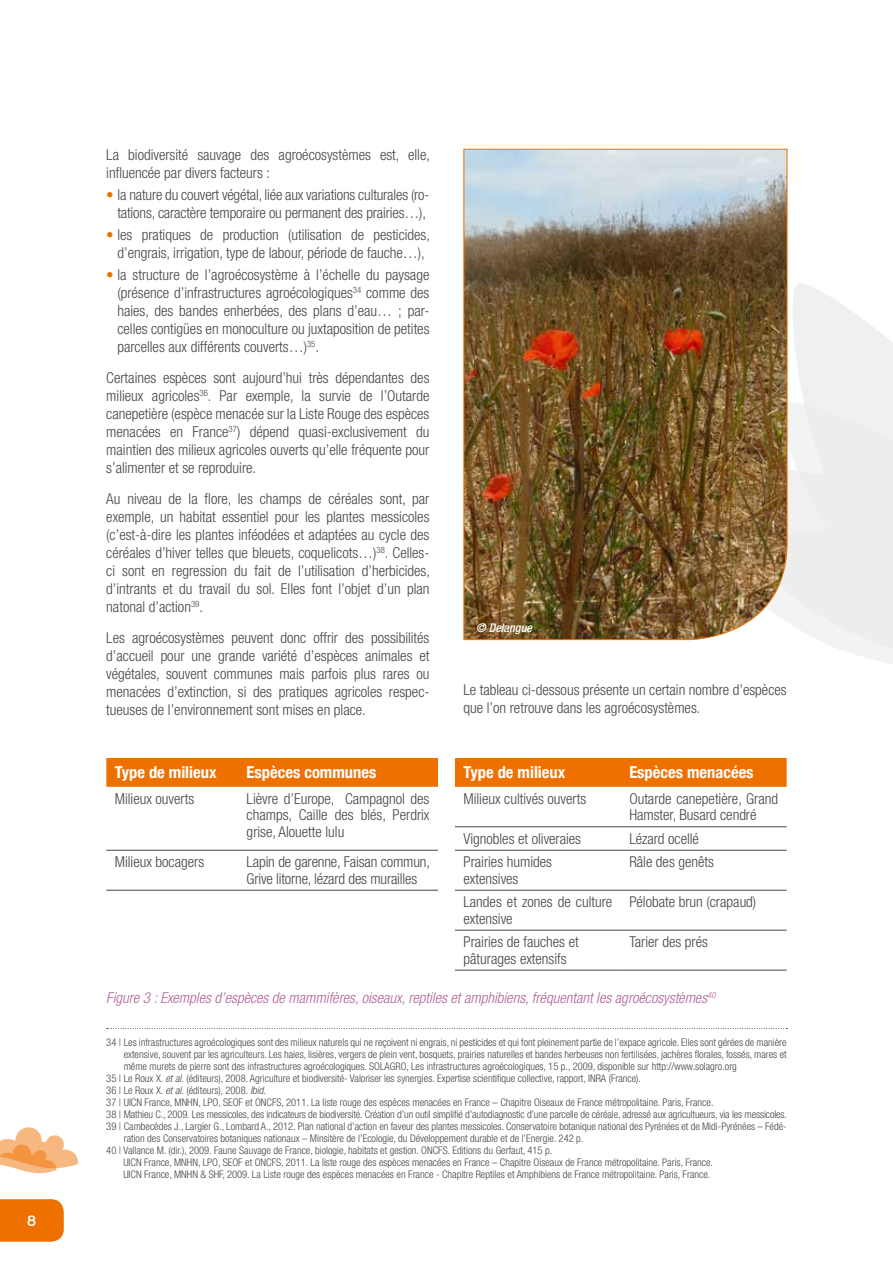
<style>
.page{position:relative;width:893px;height:1263px;background:#fff}
.page>*{position:absolute;margin:0;border:0;box-sizing:border-box;transform-origin:0 0}
.t1{font:700 condensed 16.5px "Helvetica Neue LT Com";color:#fff}
.t2{font:300 condensed 15px/18px "Helvetica Neue LT Com";color:#424647}
.t3{font:italic 300 condensed 15px "Helvetica Neue LT Com";color:#b16395}
.t4{font:700 15px "Uni Sans Semi";color:#fff}
.t5{font:italic 500 condensed 12px "Helvetica Neue LT Com";color:#fff}
.t6{font:300 condensed 10.5px "Helvetica Neue LT Com";color:#424647}
.s1{color:#ee7100}
.s2{font-style:italic}
</style>
<div class="page">
<svg style="left:788px;top:283px;width:105px;height:381px"></svg>
<svg style="left:107px;top:1028px;width:680px;height:1px"></svg>
<div style="left:106px;top:758px;width:681px;height:29px;background:#ee7100"></div>
<hr style="left:455px;top:826px;width:166px;height:1px;background:#424647">
<hr style="left:621px;top:826px;width:166px;height:1px;background:#424647">
<hr style="left:106px;top:850px;width:132px;height:1px;background:#424647">
<hr style="left:238px;top:850px;width:200px;height:1px;background:#424647">
<hr style="left:455px;top:850px;width:166px;height:1px;background:#424647">
<hr style="left:621px;top:850px;width:166px;height:1px;background:#424647">
<hr style="left:106px;top:890px;width:132px;height:1px;background:#424647">
<hr style="left:238px;top:890px;width:200px;height:1px;background:#424647">
<hr style="left:455px;top:890px;width:166px;height:1px;background:#424647">
<hr style="left:621px;top:890px;width:166px;height:1px;background:#424647">
<hr style="left:455px;top:930px;width:166px;height:1px;background:#424647">
<hr style="left:621px;top:930px;width:166px;height:1px;background:#424647">
<hr style="left:455px;top:970px;width:166px;height:1px;background:#424647">
<hr style="left:621px;top:970px;width:166px;height:1px;background:#424647">
<img style="left:463px;top:148px;width:325px;height:492px">
<svg style="left:0;top:1127px;width:78px;height:46px"></svg>
<svg style="left:0;top:1199px;width:64px;height:43px;background:#ee7609"></svg>
<p class="t4" style="left:27px;top:1212px;width:10px">8</p>
<p class="t2" style="left:106px;top:145px;width:325px">La biodiversité sauvage des agroécosystèmes est, elle, influencée par divers facteurs :</p>
<p class="t2" style="left:106px;top:185px;width:325px;text-align:center"><span class="s1">•</span> la nature du couvert végétal, liée aux variations culturales (ro&shy;tations, caractère temporaire ou permanent des prairies…),</p>
<p class="t2" style="left:106px;top:226px;width:325px;text-align:center"><span class="s1">•</span> les pratiques de production (utilisation de pesticides, d’engrais, irrigation, type de labour, période de fauche…),</p>
<p class="t2" style="left:117px;top:266px;width:314px;text-align:justify;text-indent:-11px"><span class="s1">•</span> la structure de l’agroécosystème à l’échelle du paysage (présence d’infrastructures agroécologiques<sup>34</sup> comme des haies, des bandes enherbées, des plans d’eau… ; par&shy;celles contigües en monoculture ou juxtaposition de petites parcelles aux différents couverts…)<sup>35</sup>.</p>
<p class="t2" style="left:106px;top:369px;width:325px;text-align:justify">Certaines espèces sont aujourd’hui très dépendantes des milieux agricoles<sup>36</sup>. Par exemple, la survie de l’Outarde canepetière (espèce menacée sur la Liste Rouge des espèces menacées en France<sup>37</sup>) dépend quasi-exclusivement du maintien des milieux agricoles ouverts qu’elle fréquente pour s’alimenter et se reproduire.</p>
<p class="t2" style="left:106px;top:489px;width:325px;text-align:justify">Au niveau de la flore, les champs de céréales sont, par exemple, un habitat essentiel pour les plantes messicoles (c’est-à-dire les plantes inféodées et adaptées au cycle des céréales d’hiver telles que bleuets, coquelicots…)<sup>38</sup>. Celles&shy;ci sont en regression du fait de l’utilisation d’herbicides, d’intrants et du travail du sol. Elles font l’objet d’un plan natonal d’action<sup>39</sup>.</p>
<p class="t2" style="left:106px;top:628px;width:325px;text-align:justify">Les agroécosystèmes peuvent donc offrir des possibilités d’accueil pour une grande variété d’espèces animales et végétales, souvent communes mais parfois plus rares ou menacées d’extinction, si des pratiques agricoles respec&shy;tueuses de l’environnement sont mises en place.</p>
<p class="t5" style="left:476px;top:620px;width:57px">© Delangue</p>
<p class="t2" style="left:463px;top:681px;width:325px">Le tableau ci-dessous présente un certain nombre d’espèces que l’on retrouve dans les agroécosystèmes.</p>
<p class="t1" style="left:115px;top:762px;width:103px">Type de milieux</p>
<p class="t1" style="left:247px;top:762px;width:131px">Espèces communes</p>
<p class="t1" style="left:463px;top:762px;width:103px">Type de milieux</p>
<p class="t1" style="left:629px;top:762px;width:126px">Espèces menacées</p>
<p class="t2" style="left:115px;top:789px;width:81px">Milieux ouverts</p>
<p class="t2" style="left:247px;top:790px;width:184px;line-height:16.5px;text-align:justify">Lièvre d’Europe, Campagnol des champs, Caille des blés, Perdrix grise, Alouette lulu</p>
<p class="t2" style="left:463px;top:789px;width:124px">Milieux cultivés ouverts</p>
<p class="t2" style="left:629px;top:790px;width:150px;line-height:16.5px">Outarde canepetière, Grand<br>Hamster, Busard cendré</p>
<p class="t2" style="left:463px;top:829px;width:119px">Vignobles et oliveraies</p>
<p class="t2" style="left:629px;top:829px;width:71px">Lézard ocellé</p>
<p class="t2" style="left:115px;top:853px;width:91px">Milieux bocagers</p>
<p class="t2" style="left:247px;top:854px;width:185px;line-height:16.5px">Lapin de garenne, Faisan commun,<br>Grive litorne, lézard des murailles</p>
<p class="t2" style="left:463px;top:854px;width:90px;line-height:16.5px">Prairies humides extensives</p>
<p class="t2" style="left:629px;top:853px;width:86px">Râle des genêts</p>
<p class="t2" style="left:463px;top:894px;width:150px;line-height:16.5px">Landes et zones de culture extensive</p>
<p class="t2" style="left:629px;top:893px;width:128px">Pélobate brun (crapaud)</p>
<p class="t2" style="left:463px;top:934px;width:117px;line-height:16.5px">Prairies de fauches et pâturages extensifs</p>
<p class="t2" style="left:629px;top:933px;width:80px">Tarier des prés</p>
<p class="t3" style="left:106px;top:989px;width:611px">Figure 3 : Exemples d’espèces de mammifères, oiseaux, reptiles et amphibiens, fréquentant les agroécosystèmes<sup>40</sup></p>
<p class="t6" style="left:106px;top:1036px;width:682px">34 | Les infrastructures agroécologiques sont des milieux naturels qui ne reçoivent ni engrais, ni pesticides et qui font pleinement partie de l’expace agricole. Elles sont gérées de manière</p>
<p class="t6" style="left:124px;top:1048px;width:664px">extensive, souvent par les agriculteurs. Les haies, lisières, vergers de plein vent, bosquets, prairies naturelles et bandes herbeuses non fertilisées, jachères florales, fossés, mares et</p>
<p class="t6" style="left:124px;top:1060px;width:615px">même murets de pierre sont des infrastructures agroécologiques. SOLAGRO, Les infrastructures agroécologiques, 15 p., 2009, disponible sur http://www.solagro.org</p>
<p class="t6" style="left:106px;top:1072px;width:536px">35 | Le Roux X. <span class="s2">et al.</span> (éditeurs), 2008. Agriculture et biodiversité- Valoriser les synergies. Expertise scientifique collective, rapport, INRA (France).</p>
<p class="t6" style="left:106px;top:1084px;width:161px">36 | Le Roux X. <span class="s2">et al.</span> (éditeurs), 2008. <span class="s2">Ibid.</span></p>
<p class="t6" style="left:106px;top:1096px;width:609px">37 | UICN France, MNHN, LPO, SEOF et ONCFS, 2011. La liste rouge des espèces menacées en France – Chapitre Oiseaux de France métropolitaine. Paris, France.</p>
<p class="t6" style="left:106px;top:1108px;width:682px">38 | Mathieu C., 2009. Les messicoles, des indicateurs de biodiversité. Création d’un outil simplifié d’autodiagnostic d’une parcelle de céréale, adressé aux agricultueurs, via les messicoles.</p>
<p class="t6" style="left:106px;top:1120px;width:682px">39 | Cambecèdes J., Largier G., Lombard A., 2012. Plan national d’action en faveur des plantes messicoles. Conservatoire botanique national des Pyrénées et de Midi-Pyrénées – Fédé-</p>
<p class="t6" style="left:124px;top:1132px;width:461px">ration des Conservatoires botaniques nationaux – Minsitère de l’Ecologie, du Développement durable et de l’Energie. 242 p.</p>
<p class="t6" style="left:106px;top:1144px;width:448px">40 | Vallance M. (dir.), 2009. Faune Sauvage de France, biologie, habitats et gestion. ONCFS. Editions du Gerfaut, 415 p.</p>
<p class="t6" style="left:123px;top:1156px;width:591px">UICN France, MNHN, LPO, SEOF et ONCFS, 2011. La liste rouge des espèces menacées en France – Chapitre Oiseaux de France métropolitaine. Paris, France.</p>
<p class="t6" style="left:123px;top:1168px;width:589px">UICN France, MNHN &amp; SHF, 2009. La Liste rouge des espèces menacées en France - Chapitre Reptiles et Amphibiens de France métropolitaine. Paris, France.</p>
</div>
